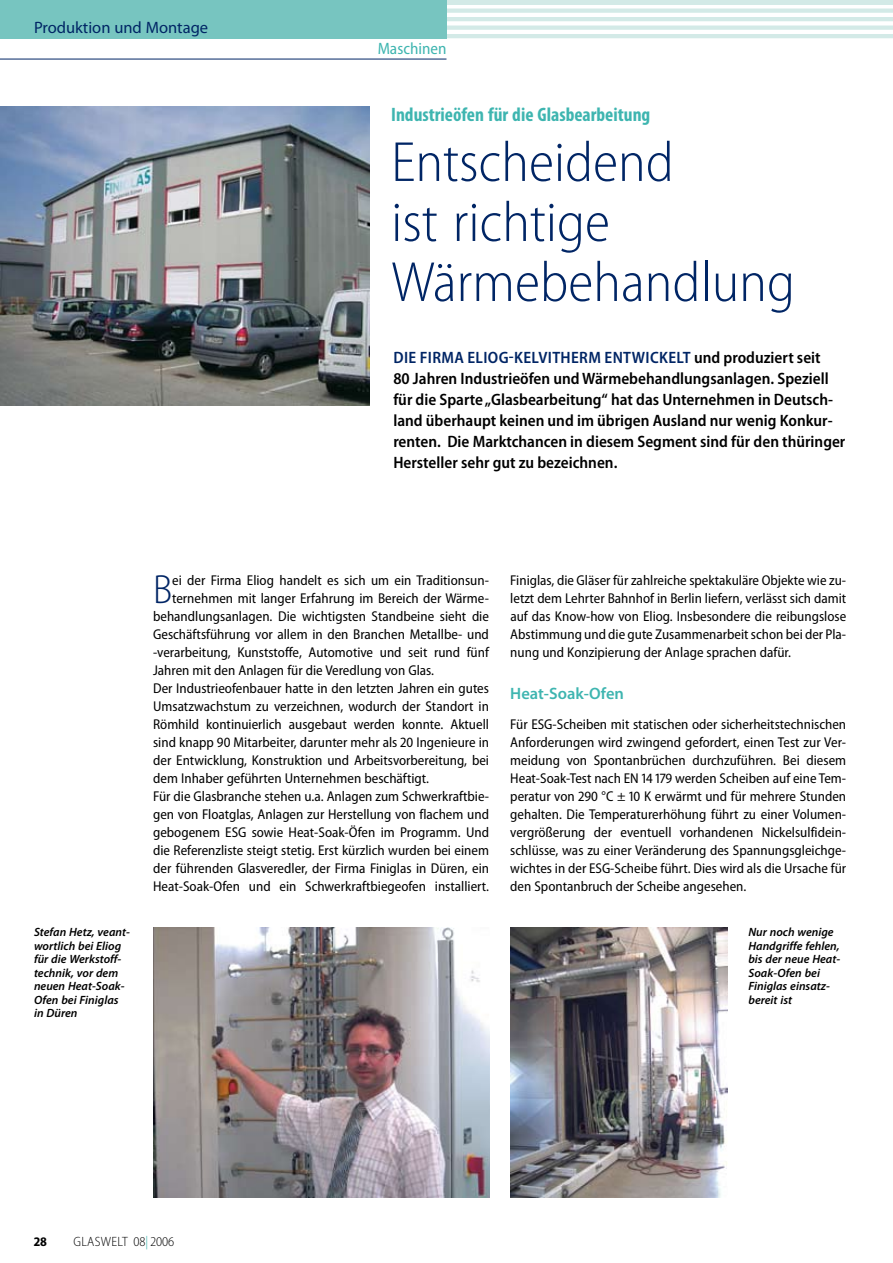
<style>
.page{position:relative;width:893px;height:1263px;background:#fff}
.page>*{position:absolute;margin:0;border:0;box-sizing:border-box;transform-origin:0 0}
.t1{font:300 semi-condensed 57px/60px "Myriad Pro";color:#002565}
.t2{font:300 semi-condensed 40.95px "Myriad Pro";color:#002565}
.t3{font:700 condensed 19.5px "Myriad Pro";color:#3eb5b0}
.t4{font:600 semi-condensed 16.5px/21px "Myriad Pro";color:#000}
.t5{font:16.5px "Myriad Pro";color:#002565}
.t6{font:600 16.5px "Myriad Pro";color:#3eb5b0}
.t7{font:semi-condensed 16.5px "Myriad Pro";color:#3eb5b0}
.t8{font:semi-condensed 14.25px/18px "Myriad Pro";color:#000;text-align:justify}
.t9{font:300 semi-condensed 13.5px "Myriad Pro";letter-spacing:.02em;color:#000}
.t10{font:700 semi-condensed 13.2px "Myriad Pro";color:#000}
.t11{font:italic 600 12px/13.5px "Myriad Pro";color:#000}
.s1{color:#002565}
.s2{color:#3eb5b0}
</style>
<div class="page">
<hr style="left:446px;top:9px;width:447px;height:4px;background:#d3eae7">
<hr style="left:446px;top:17px;width:447px;height:4px;background:#d3eae7">
<hr style="left:446px;top:26px;width:447px;height:4px;background:#d3eae7">
<hr style="left:446px;top:34px;width:447px;height:4px;background:#d3eae7">
<hr style="left:446px;top:0;width:447px;height:4px;background:#d3eae7">
<div style="left:0;top:0;width:446px;height:38px;background:#77c5c0"></div>
<img style="left:153px;top:927px;width:336px;height:270px">
<img style="left:510px;top:927px;width:217px;height:270px">
<img style="left:0;top:106px;width:370px;height:299px">
<hr style="left:0;top:59px;width:446px;height:1px;background:#002565">
<p class="t5" style="left:34px;top:17px;width:176px">Produktion und Montage</p>
<p class="t7" style="left:378px;top:39px;width:70px">Maschinen</p>
<h3 class="t3" style="left:391px;top:102px;width:261px">Industrieöfen für die Glasbearbeitung</h3>
<h1 class="t1" style="left:391px;top:133px;width:405px">Entscheidend<br>ist richtige<br>Wärmebehandlung</h1>
<p class="t4" style="left:393px;top:348px;width:454px"><span class="s1">Die Firma Eliog-Kelvitherm entwickelt</span> und produziert seit<br>80 Jahren Industrieöfen und Wärmebehandlungsanlagen. Speziell für die Sparte „Glasbearbeitung“ hat das Unternehmen in Deutsch&shy;land überhaupt keinen und im übrigen Ausland nur wenig Konkur&shy;renten. Die Marktchancen in diesem Segment sind für den thüringer Hersteller sehr gut zu bezeichnen.</p>
<h2 class="t2" style="left:153px;top:567px;width:21px">B</h2>
<p class="t8" style="left:172px;top:572px;width:318px">ei der Firma Eliog handelt es sich um ein Traditionsun-</p>
<p class="t8" style="left:172px;top:590px;width:318px">ternehmen mit langer Erfahrung im Bereich der Wärme-</p>
<p class="t8" style="left:153px;top:608px;width:337px">behandlungsanlagen. Die wichtigsten Standbeine sieht die</p>
<p class="t8" style="left:153px;top:626px;width:337px">Geschäftsführung vor allem in den Branchen Metallbe- und</p>
<p class="t8" style="left:153px;top:644px;width:337px">-verarbeitung, Kunststoffe, Automotive und seit rund fünf</p>
<p class="t8" style="left:153px;top:662px;width:283px">Jahren mit den Anlagen für die Veredlung von Glas.</p>
<p class="t8" style="left:153px;top:680px;width:337px">Der Industrieofenbauer hatte in den letzten Jahren ein gutes</p>
<p class="t8" style="left:153px;top:698px;width:337px">Umsatzwachstum zu verzeichnen, wodurch der Standort in</p>
<p class="t8" style="left:153px;top:716px;width:337px">Römhild kontinuierlich ausgebaut werden konnte. Aktuell</p>
<p class="t8" style="left:153px;top:734px;width:337px">sind knapp 90 Mitarbeiter, darunter mehr als 20 Ingenieure in</p>
<p class="t8" style="left:153px;top:752px;width:337px">der Entwicklung, Konstruktion und Arbeitsvorbereitung, bei</p>
<p class="t8" style="left:153px;top:770px;width:277px">dem Inhaber geführten Unternehmen beschäftigt.</p>
<p class="t8" style="left:153px;top:788px;width:337px">Für die Glasbranche stehen u.a. Anlagen zum Schwerkraftbie-</p>
<p class="t8" style="left:153px;top:806px;width:337px">gen von Floatglas, Anlagen zur Herstellung von flachem und</p>
<p class="t8" style="left:153px;top:824px;width:337px">gebogenem ESG sowie Heat-Soak-Öfen im Programm. Und</p>
<p class="t8" style="left:153px;top:842px;width:337px">die Referenzliste steigt stetig. Erst kürzlich wurden bei einem</p>
<p class="t8" style="left:153px;top:860px;width:337px">der führenden Glasveredler, der Firma Finiglas in Düren, ein</p>
<p class="t8" style="left:153px;top:878px;width:337px">Heat-Soak-Ofen und ein Schwerkraftbiegeofen installiert.</p>
<p class="t8" style="left:510px;top:572px;width:337px">Finiglas, die Gläser für zahlreiche spektakuläre Objekte wie zu&shy;letzt dem Lehrter Bahnhof in Berlin liefern, verlässt sich damit auf das Know-how von Eliog. Insbesondere die reibungslose Abstimmung und die gute Zusammenarbeit schon bei der Pla&shy;nung und Konzipierung der Anlage sprachen dafür.</p>
<p class="t6" style="left:510px;top:683px;width:115px">Heat-Soak-Ofen</p>
<p class="t8" style="left:510px;top:716px;width:337px">Für ESG-Scheiben mit statischen oder sicherheitstechnischen Anforderungen wird zwingend gefordert, einen Test zur Ver&shy;meidung von Spontanbrüchen durchzuführen. Bei diesem Heat-Soak-Test nach EN 14 179 werden Scheiben auf eine Tem&shy;peratur von 290 °C ± 10 K erwärmt und für mehrere Stunden gehalten. Die Temperaturerhöhung führt zu einer Volumen&shy;vergrößerung der eventuell vorhandenen Nickelsulfidein&shy;schlüsse, was zu einer Veränderung des Spannungsgleichge&shy;wichtes in der ESG-Scheibe führt. Dies wird als die Ursache für den Spontanbruch der Scheibe angesehen.</p>
<p class="t11" style="left:34px;top:925px;width:97px">Stefan Hetz, veant&shy;wortlich bei Eliog für die Werkstoff&shy;technik, vor dem neuen Heat-Soak-<br>Ofen bei Finiglas in Düren</p>
<p class="t11" style="left:748px;top:925px;width:93px">Nur noch wenige<br>Handgriffe fehlen, bis der neue Heat-<br>Soak-Ofen bei<br>Finiglas einsatz&shy;bereit ist</p>
<p class="t10" style="left:34px;top:1234px;width:14px">28</p>
<p class="t9" style="left:74px;top:1234px;width:102px">glaswelt 08<span class="s2">|</span> 2006</p>
</div>
